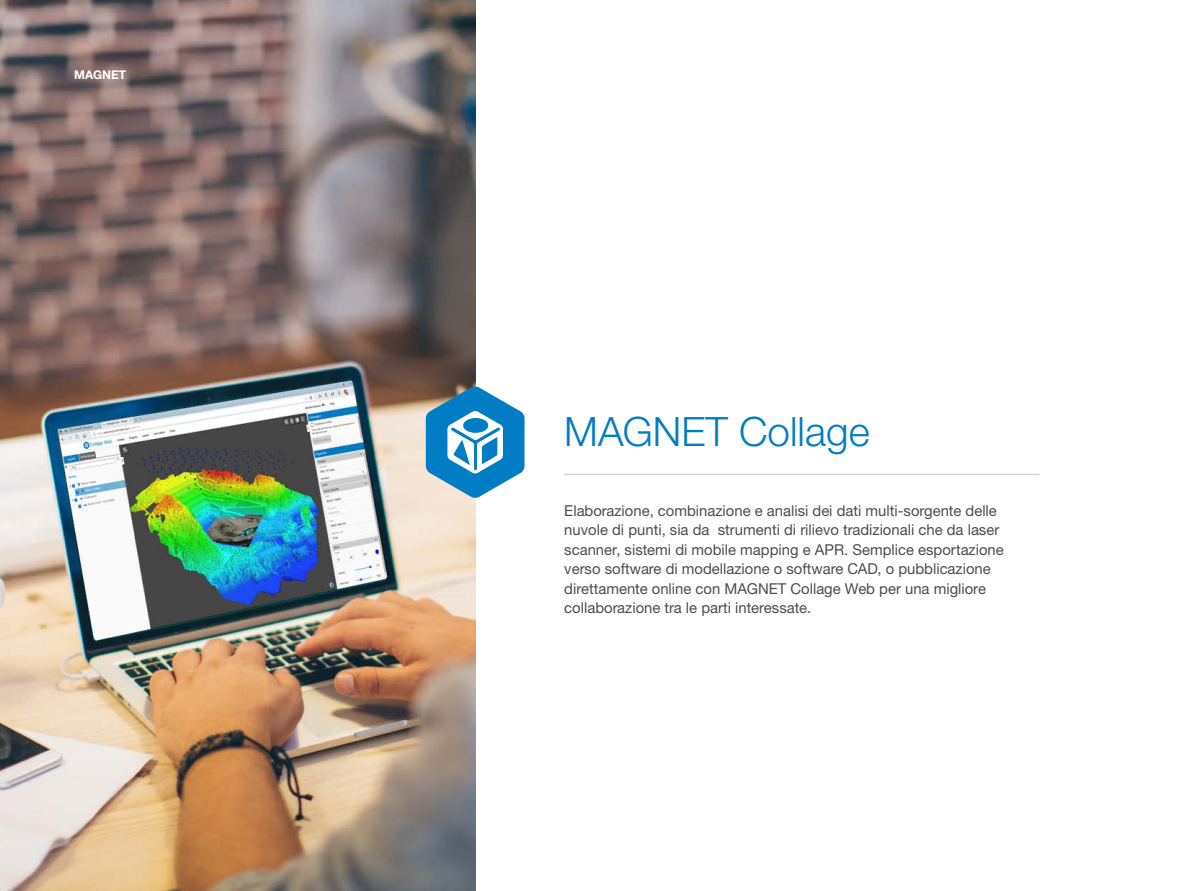
<style>
.page{position:relative;width:1188px;height:891px;background:#fff}
.page>*{position:absolute;margin:0;border:0;box-sizing:border-box;transform-origin:0 0}
.t1{font:300 40.5px "Helvetica Neue LTW1 G";color:#007dc5}
.t2{font:15px/19.5px "Helvetica Neue LTW1 G";color:#4d4d4f}
.t3{font:700 12px "Helvetica Neue LTW1 G";color:#fff}
</style>
<div class="page">
<img style="left:0;top:0;width:475px;height:891px">
<hr style="left:564px;top:474px;width:476px;height:1px;background:#d1d3d4">
<svg style="left:426px;top:386px;width:99px;height:112px"></svg>
<p class="t3" style="left:74px;top:67px;width:53px">MAGNET</p>
<h1 class="t1" style="left:564px;top:406px;width:307px">MAGNET Collage</h1>
<p class="t2" style="left:564px;top:500px;width:441px">Elaborazione, combinazione e analisi dei dati multi-sorgente delle nuvole di punti, sia da strumenti di rilievo tradizionali che da laser scanner, sistemi di mobile mapping e APR. Semplice esportazione verso software di modellazione o software CAD, o pubblicazione direttamente online con MAGNET Collage Web per una migliore collaborazione tra le parti interessate.</p>
</div>
